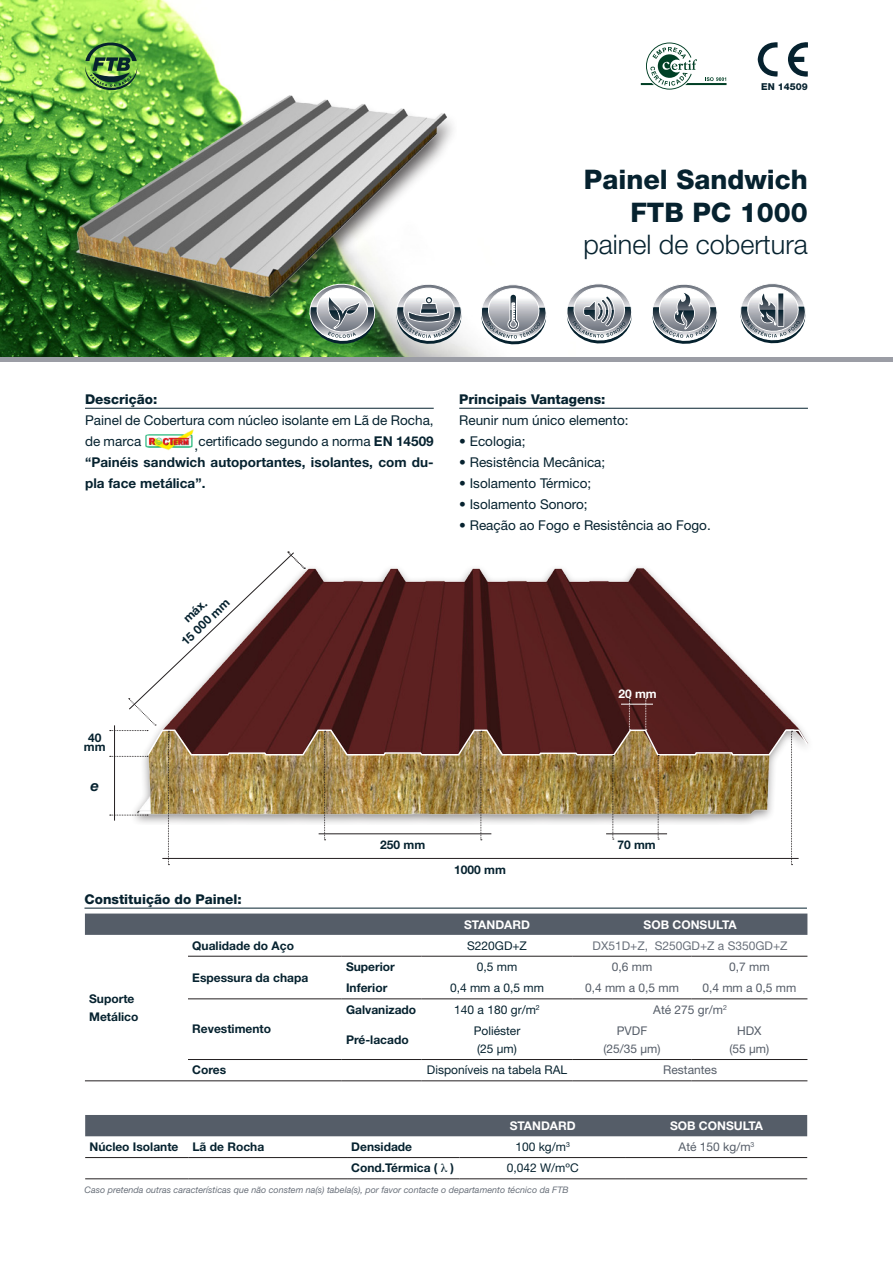
<style>
.page{position:relative;width:893px;height:1263px;background:#fff}
.page>*{position:absolute;margin:0;border:0;box-sizing:border-box;transform-origin:0 0}
.t1{font:800 27px "Helvetica Neue LT Std";color:#06222f}
.t2{font:300 27px "Helvetica Neue LT Std";color:#06222f}
.txt{font:italic 700 15px "Helvetica Neue LT Std";color:#06222f}
.txt-2{font:13.5px/21px "Helvetica Neue LT Std";color:#06222f}
.txt-3{font:700 13.5px/21px "Helvetica Neue LT Std";letter-spacing:.005em;color:#06222f;text-align:justify}
.Titulo{font:800 13.5px "Helvetica Neue LT Std";color:#06222f}
.txt-4{font:700 12px/18px "Helvetica Neue LT Std";color:#06222f}
.txt-5{font:12px "Helvetica Neue LT Std";color:#06222f}
.txt-6{font:12px "Helvetica Neue LT Std";color:#555d68}
.txt-7{font:700 12px "Helvetica Neue LT Std";color:#fff}
.txt-8{font:12px "Helvetica Neue LT Std";color:#69707a}
.t3{font:800 9.6px "Helvetica Neue LT Std";color:#06222f}
.txt-9{font:italic 9px "Helvetica Neue LT Std";color:#69707a}
.s1{font-weight:400}
</style>
<div class="page">
<img style="left:0;top:0;width:487px;height:357px">
<hr style="left:0;top:357px;width:893px;height:4px;background:#9b9da5">
<hr style="left:85px;top:408px;width:349px;height:1px;background:#06222f">
<img style="left:145px;top:429px;width:49px;height:21px">
<hr style="left:459px;top:408px;width:349px;height:1px;background:#06222f">
<div style="left:61px;top:93px;width:396px;height:227px;background:#231f20;opacity:.75"></div>
<img style="left:60px;top:86px;width:399px;height:219px">
<svg style="left:758px;top:42px;width:20px;height:35px"></svg>
<svg style="left:788px;top:42px;width:20px;height:35px"></svg>
<svg style="left:305px;top:280px;width:74px;height:67px;background:#859f8a"></svg>
<svg style="left:392px;top:280px;width:73px;height:67px"></svg>
<svg style="left:477px;top:281px;width:70px;height:66px"></svg>
<svg style="left:567px;top:284px;width:65px;height:60px"></svg>
<svg style="left:652px;top:284px;width:65px;height:60px"></svg>
<svg style="left:740px;top:283px;width:66px;height:61px"></svg>
<svg style="left:641px;top:43px;width:85px;height:47px"></svg>
<svg style="left:110px;top:551px;width:699px;height:314px"></svg>
<hr style="left:84px;top:908px;width:723px;height:1px;background:#06222f">
<svg style="left:85px;top:913px;width:722px;height:22px;background:#5a616c"></svg>
<hr style="left:188px;top:956px;width:154px;height:1px;background:#231f20">
<hr style="left:342px;top:956px;width:79px;height:1px;background:#231f20">
<hr style="left:421px;top:956px;width:152px;height:1px;background:#231f20">
<hr style="left:573px;top:956px;width:118px;height:1px;background:#231f20">
<hr style="left:691px;top:956px;width:116px;height:1px;background:#231f20">
<hr style="left:188px;top:998px;width:154px;height:1px;background:#231f20">
<hr style="left:342px;top:998px;width:79px;height:1px;background:#231f20">
<hr style="left:421px;top:998px;width:152px;height:1px;background:#231f20">
<hr style="left:573px;top:998px;width:118px;height:1px;background:#231f20">
<hr style="left:691px;top:998px;width:116px;height:1px;background:#231f20">
<hr style="left:188px;top:1059px;width:154px;height:1px;background:#231f20">
<hr style="left:342px;top:1059px;width:79px;height:1px;background:#231f20">
<hr style="left:421px;top:1059px;width:152px;height:1px;background:#231f20">
<hr style="left:573px;top:1059px;width:118px;height:1px;background:#231f20">
<hr style="left:691px;top:1059px;width:116px;height:1px;background:#231f20">
<hr style="left:85px;top:1080px;width:103px;height:1px;background:#231f20">
<hr style="left:188px;top:1080px;width:154px;height:1px;background:#231f20">
<hr style="left:342px;top:1080px;width:79px;height:1px;background:#231f20">
<hr style="left:421px;top:1080px;width:152px;height:1px;background:#231f20">
<hr style="left:573px;top:1080px;width:118px;height:1px;background:#231f20">
<hr style="left:691px;top:1080px;width:116px;height:1px;background:#231f20">
<div style="left:85px;top:1115px;width:722px;height:21px;background:#555d68"></div>
<hr style="left:85px;top:1157px;width:103px;height:1px;background:#231f20">
<hr style="left:188px;top:1157px;width:159px;height:1px;background:#231f20">
<hr style="left:347px;top:1157px;width:112px;height:1px;background:#231f20">
<hr style="left:459px;top:1157px;width:167px;height:1px;background:#231f20">
<hr style="left:626px;top:1157px;width:181px;height:1px;background:#231f20">
<hr style="left:85px;top:1178px;width:103px;height:1px;background:#231f20">
<hr style="left:188px;top:1178px;width:159px;height:1px;background:#231f20">
<hr style="left:347px;top:1178px;width:112px;height:1px;background:#231f20">
<hr style="left:459px;top:1178px;width:167px;height:1px;background:#231f20">
<hr style="left:626px;top:1178px;width:181px;height:1px;background:#231f20">
<svg style="left:85px;top:40px;width:53px;height:54px;background:#629b46"></svg>
<p class="t3" style="left:761px;top:81px;width:48px">EN 14509</p>
<p class="t1" style="left:584px;top:164px;width:226px">Painel Sandwich</p>
<p class="t1" style="left:630px;top:196px;width:179px">FTB PC 1000</p>
<p class="t2" style="left:583px;top:228px;width:226px">painel de cobertura</p>
<p class="Titulo" style="left:85px;top:391px;width:74px">Descrição:</p>
<p class="txt-2" style="left:85px;top:409px;width:350px">Painel de Cobertura com núcleo isolante em Lã de Rocha, de marca</p>
<p class="txt-3" style="left:85px;top:430px;width:350px;text-indent:110px"><span class="s1">,certificado segundo a norma</span> EN 14509 “Painéis sandwich autoportantes, isolantes, com du&shy;pla face metálica”.</p>
<p class="Titulo" style="left:459px;top:391px;width:148px">Principais Vantagens:</p>
<p class="txt-2" style="left:459px;top:409px;width:171px">Reunir num único elemento:</p>
<p class="txt-2" style="left:459px;top:430px;width:68px">• Ecologia;</p>
<p class="txt-2" style="left:459px;top:451px;width:148px">• Resistência Mecânica;</p>
<p class="txt-2" style="left:459px;top:472px;width:134px">• Isolamento Térmico;</p>
<p class="txt-2" style="left:459px;top:493px;width:130px">• Isolamento Sonoro;</p>
<p class="txt-2" style="left:459px;top:514px;width:253px">• Reação ao Fogo e Resistência ao Fogo.</p>
<p class="txt-4" style="left:88px;top:729px;width:15px">40</p>
<p class="txt-4" style="left:84px;top:738px;width:23px">mm</p>
<p class="txt" style="left:90px;top:776px;width:10px">e</p>
<p class="txt-4" style="left:177px;top:636px;width:63px;rotate:-43deg">15 000 mm</p>
<p class="txt-4" style="left:179px;top:613px;width:29px;rotate:-43deg">máx.</p>
<p class="txt-7" style="left:618px;top:686px;width:40px">20 mm</p>
<p class="txt-4" style="left:380px;top:835px;width:47px">250 mm</p>
<p class="txt-4" style="left:617px;top:835px;width:40px">70 mm</p>
<p class="Titulo" style="left:84px;top:891px;width:159px">Constituição do Painel:</p>
<p class="txt-4" style="left:454px;top:860px;width:53px">1000 mm</p>
<p class="txt-7" style="left:464px;top:917px;width:68px">STANDARD</p>
<p class="txt-7" style="left:643px;top:917px;width:95px">SOB CONSULTA</p>
<p class="txt-4" style="left:89px;top:989px;width:51px">Suporte<br>Metálico</p>
<p class="txt-4" style="left:192px;top:936px;width:103px">Qualidade do Aço</p>
<p class="txt-5" style="left:467px;top:938px;width:61px">S220GD+Z</p>
<p class="txt-8" style="left:593px;top:938px;width:196px">DX51D+Z, S250GD+Z a S350GD+Z</p>
<p class="txt-4" style="left:192px;top:968px;width:118px">Espessura da chapa</p>
<p class="txt-4" style="left:346px;top:957px;width:50px">Superior</p>
<p class="txt-5" style="left:477px;top:960px;width:42px">0,5 mm</p>
<p class="txt-6" style="left:612px;top:960px;width:42px">0,6 mm</p>
<p class="txt-6" style="left:729px;top:960px;width:42px">0,7 mm</p>
<p class="txt-4" style="left:346px;top:979px;width:43px">Inferior</p>
<p class="txt-5" style="left:450px;top:981px;width:96px">0,4 mm a 0,5 mm</p>
<p class="txt-6" style="left:585px;top:981px;width:96px">0,4 mm a 0,5 mm</p>
<p class="txt-6" style="left:702px;top:981px;width:96px">0,4 mm a 0,5 mm</p>
<p class="txt-4" style="left:192px;top:1020px;width:80px">Revestimento</p>
<p class="txt-4" style="left:346px;top:1000px;width:72px">Galvanizado</p>
<p class="txt-5" style="left:454px;top:1002px;width:87px">140 a 180 gr/m<sup>2</sup></p>
<p class="txt-6" style="left:653px;top:1002px;width:75px">Até 275 gr/m<sup>2</sup></p>
<p class="txt-4" style="left:346px;top:1030px;width:64px">Pré-lacado</p>
<p class="txt-5" style="left:474px;top:1024px;width:48px">Poliéster</p>
<p class="txt-5" style="left:477px;top:1042px;width:41px">(25 μm)</p>
<p class="txt-6" style="left:617px;top:1024px;width:32px">PVDF</p>
<p class="txt-6" style="left:603px;top:1042px;width:59px">(25/35 μm)</p>
<p class="txt-6" style="left:737px;top:1024px;width:26px">HDX</p>
<p class="txt-6" style="left:729px;top:1042px;width:41px">(55 μm)</p>
<p class="txt-4" style="left:192px;top:1061px;width:36px">Cores</p>
<p class="txt-5" style="left:427px;top:1063px;width:142px">Disponíveis na tabela RAL</p>
<p class="txt-6" style="left:663px;top:1063px;width:55px">Restantes</p>
<p class="txt-7" style="left:510px;top:1118px;width:68px">STANDARD</p>
<p class="txt-7" style="left:670px;top:1118px;width:95px">SOB CONSULTA</p>
<p class="txt-4" style="left:89px;top:1138px;width:91px">Núcleo Isolante</p>
<p class="txt-4" style="left:192px;top:1138px;width:73px">Lã de Rocha</p>
<p class="txt-4" style="left:351px;top:1138px;width:62px">Densidade</p>
<p class="txt-5" style="left:515px;top:1140px;width:56px">100 kg/m<sup>3</sup></p>
<p class="txt-6" style="left:679px;top:1140px;width:77px">Até 150 kg/m<sup>3</sup></p>
<p class="txt-4" style="left:351px;top:1159px;width:104px">Cond.Térmica ( ● )</p>
<p class="txt-5" style="left:507px;top:1161px;width:73px">0,042 W/mºC</p>
<p class="txt-9" style="left:84px;top:1185px;width:486px">Caso pretenda outras características que não constem na(s) tabela(s), por favor contacte o departamento técnico da FTB</p>
</div>
